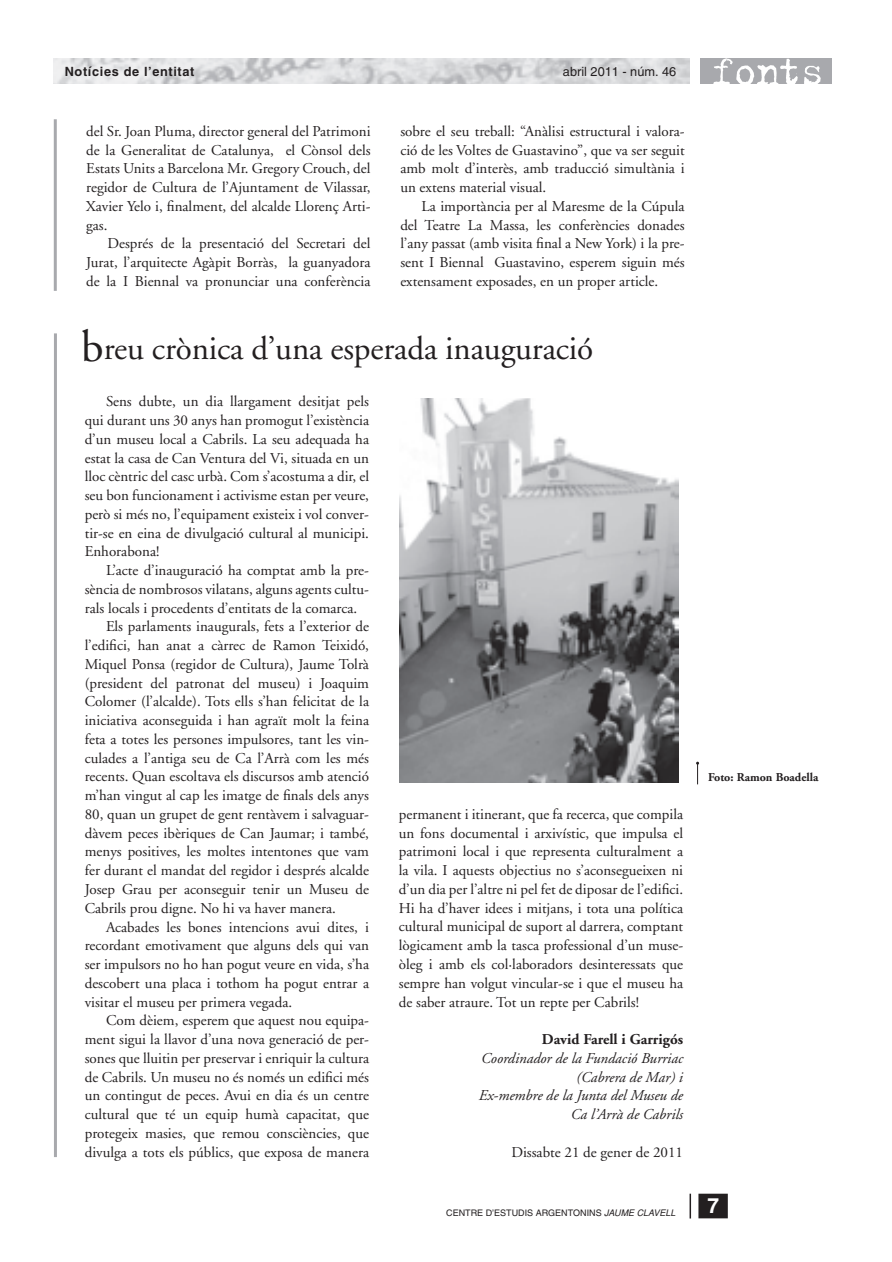
<style>
.page{position:relative;width:892px;height:1262px;background:#fff}
.page>*{position:absolute;margin:0;border:0;box-sizing:border-box;transform-origin:0 0}
.t1{font:33px "Adobe Garamond";letter-spacing:-.005em;color:#231f20}
.t2{font:700 21px "Helvetica";color:#fff}
.t3{font:15px/18.8px "Adobe Garamond";color:#231f20;text-align:justify}
.t4{font:italic 15px/18.8px "Adobe Garamond";color:#231f20;text-align:right}
.t5{font:700 15px "Adobe Garamond";color:#231f20}
.t6{font:700 12.75px "Helvetica";letter-spacing:.05em;color:#231f20}
.t7{font:12.75px "Helvetica";color:#231f20}
.t8{font:700 12px "Adobe Garamond";color:#231f20}
.t9{font:9px "Helvetica";color:#231f20}
.s1{font-size:45px}
.s2{font-style:italic}
</style>
<div class="page">
<svg style="left:689px;top:1193px;width:39px;height:26px"></svg>
<img style="left:53px;top:58px;width:636px;height:26px">
<div style="left:700px;top:58px;width:131px;height:26px;background:#a8a9ad"></div>
<img style="left:713px;top:58px;width:107px;height:26px">
<hr style="left:54px;top:119px;width:3px;height:172px;background:#a8a9ad">
<hr style="left:54px;top:333px;width:3px;height:823px;background:#a8a9ad">
<img style="left:400px;top:398px;width:278px;height:384px">
<svg style="left:696px;top:761px;width:3px;height:23px"></svg>
<p class="t6" style="left:65px;top:67px;width:131px">Notícies de l’entitat</p>
<p class="t7" style="left:563px;top:67px;width:115px">abril 2011 - núm. 46</p>
<p class="t3" style="left:86px;top:123px;width:286px">del Sr. Joan Pluma, director general del Patrimoni de la Generalitat de Catalunya, el Cònsol dels Estats Units a Barcelona Mr. Gregory Crouch, del regidor de Cultura de l’Ajuntament de Vilassar, Xavier Yelo i, finalment, del alcalde Llorenç Arti&shy;gas.</p>
<p class="t3" style="left:86px;top:236px;width:286px;text-indent:21px">Després de la presentació del Secretari del Jurat, l’arquitecte Agàpit Borràs, la guanyadora de la I Biennal va pronunciar una conferència</p>
<p class="t3" style="left:400px;top:123px;width:286px">sobre el seu treball: “Anàlisi estructural i valora&shy;ció de les Voltes de Guastavino”, que va ser seguit amb molt d’interès, amb traducció simultània i un extens material visual.</p>
<p class="t3" style="left:400px;top:198px;width:286px;text-indent:21px">La importància per al Maresme de la Cúpula del Teatre La Massa, les conferències donades l’any passat (amb visita final a New York) i la pre&shy;sent I Biennal Guastavino, esperem siguin més extensament exposades, en un proper article.</p>
<h1 class="t1" style="left:81px;top:335px;width:513px"><span class="s1">b</span>reu crònica d’una esperada inauguració</h1>
<p class="t3" style="left:85px;top:393px;width:286px;text-indent:21px">Sens dubte, un dia llargament desitjat pels qui durant uns 30 anys han promogut l’existència d’un museu local a Cabrils. La seu adequada ha estat la casa de Can Ventura del Vi, situada en un lloc cèntric del casc urbà. Com s’acostuma a dir, el seu bon funcionament i activisme estan per veure, però si més no, l’equipament existeix i vol conver&shy;tir-se en eina de divulgació cultural al municipi.<br>Enhorabona!</p>
<p class="t3" style="left:106px;top:562px;width:264px">L’acte d’inauguració ha comptat amb la pre-</p>
<p class="t3" style="left:85px;top:581px;width:286px">sència de nombrosos vilatans, alguns agents cultu-</p>
<p class="t3" style="left:85px;top:599px;width:274px">rals locals i procedents d’entitats de la comarca.</p>
<p class="t3" style="left:106px;top:618px;width:264px">Els parlaments inaugurals, fets a l’exterior de</p>
<p class="t3" style="left:85px;top:637px;width:286px">l’edifici, han anat a càrrec de Ramon Teixidó,</p>
<p class="t3" style="left:85px;top:656px;width:286px">Miquel Ponsa (regidor de Cultura), Jaume Tolrà</p>
<p class="t3" style="left:85px;top:674px;width:286px">(president del patronat del museu) i Joaquim</p>
<p class="t3" style="left:85px;top:693px;width:286px">Colomer (l’alcalde). Tots ells s’han felicitat de la</p>
<p class="t3" style="left:85px;top:712px;width:286px">iniciativa aconseguida i han agraït molt la feina</p>
<p class="t3" style="left:85px;top:731px;width:286px">feta a totes les persones impulsores, tant les vin-</p>
<p class="t3" style="left:85px;top:749px;width:286px">culades a l’antiga seu de Ca l’Arrà com les més</p>
<p class="t3" style="left:85px;top:768px;width:286px">recents. Quan escoltava els discursos amb atenció</p>
<p class="t3" style="left:85px;top:787px;width:286px">m’han vingut al cap les imatge de finals dels anys</p>
<p class="t3" style="left:85px;top:806px;width:286px">80, quan un grupet de gent rentàvem i salvaguar-</p>
<p class="t3" style="left:85px;top:824px;width:286px">dàvem peces ibèriques de Can Jaumar; i també,</p>
<p class="t3" style="left:85px;top:843px;width:286px">menys positives, les moltes intentones que vam</p>
<p class="t3" style="left:85px;top:862px;width:286px">fer durant el mandat del regidor i després alcalde</p>
<p class="t3" style="left:85px;top:881px;width:286px">Josep Grau per aconseguir tenir un Museu de</p>
<p class="t3" style="left:85px;top:899px;width:253px">Cabrils prou digne. No hi va haver manera.</p>
<p class="t3" style="left:106px;top:918px;width:264px">Acabades les bones intencions avui dites, i</p>
<p class="t3" style="left:85px;top:937px;width:286px">recordant emotivament que alguns dels qui van</p>
<p class="t3" style="left:85px;top:956px;width:286px">ser impulsors no ho han pogut veure en vida, s’ha</p>
<p class="t3" style="left:85px;top:974px;width:286px">descobert una placa i tothom ha pogut entrar a</p>
<p class="t3" style="left:85px;top:993px;width:209px">visitar el museu per primera vegada.</p>
<p class="t3" style="left:106px;top:1012px;width:264px">Com dèiem, esperem que aquest nou equipa-</p>
<p class="t3" style="left:85px;top:1031px;width:286px">ment sigui la llavor d’una nova generació de per-</p>
<p class="t3" style="left:85px;top:1049px;width:286px">sones que lluitin per preservar i enriquir la cultura</p>
<p class="t3" style="left:85px;top:1068px;width:286px">de Cabrils. Un museu no és només un edifici més</p>
<p class="t3" style="left:85px;top:1087px;width:286px">un contingut de peces. Avui en dia és un centre</p>
<p class="t3" style="left:85px;top:1106px;width:286px">cultural que té un equip humà capacitat, que</p>
<p class="t3" style="left:85px;top:1124px;width:286px">protegeix masies, que remou consciències, que</p>
<p class="t3" style="left:85px;top:1143px;width:286px">divulga a tots els públics, que exposa de manera</p>
<p class="t3" style="left:399px;top:806px;width:286px">permanent i itinerant, que fa recerca, que compila un fons documental i arxivístic, que impulsa el patrimoni local i que representa culturalment a la vila. I aquests objectius no s’aconsegueixen ni d’un dia per l’altre ni pel fet de diposar de l’edifici.<br>Hi ha d’haver idees i mitjans, i tota una política cultural municipal de suport al darrera, comptant lògicament amb la tasca professional d’un muse&shy;òleg i amb els col·laboradors desinteressats que sempre han volgut vincular-se i que el museu ha de saber atraure. Tot un repte per Cabrils!</p>
<p class="t5" style="left:542px;top:1033px;width:143px">David Farell i Garrigós</p>
<p class="t4" style="left:479px;top:1049px;width:206px">Coordinador de la Fundació Burriac (Cabrera de Mar) i<br>Ex-membre de la Junta del Museu de<br>Ca l’Arrà de Cabrils</p>
<p class="t3" style="left:511px;top:1143px;width:173px">Dissabte 21 de gener de 2011</p>
<p class="t8" style="left:708px;top:772px;width:112px">Foto: Ramon Boadella</p>
<p class="t9" style="left:446px;top:1208px;width:231px">CENTRE D’ESTUDIS ARGENTONINS <span class="s2">JAUME CLAVELL</span></p>
<h2 class="t2" style="left:707px;top:1197px;width:13px">7</h2>
</div>
